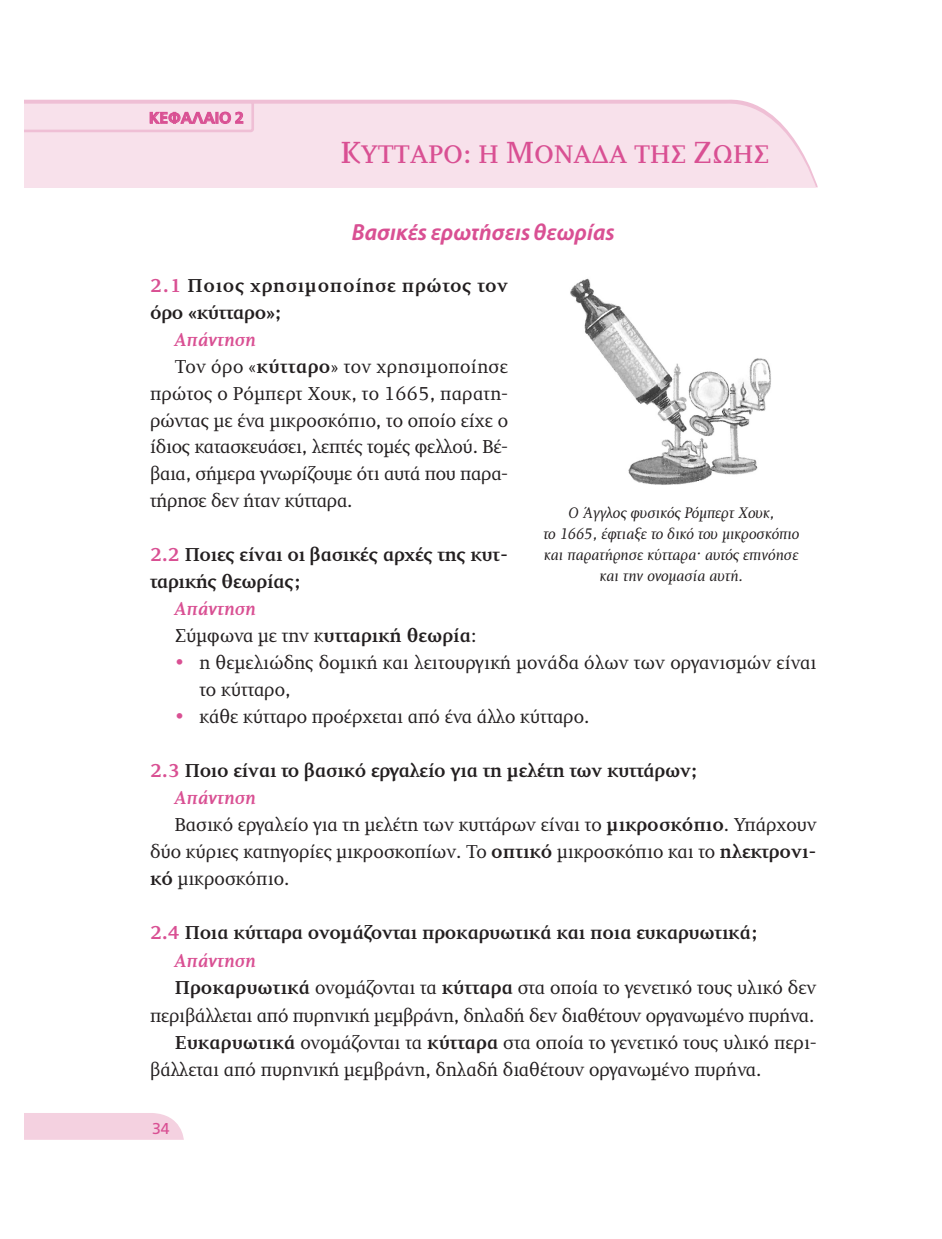
<style>
.page{position:relative;width:942px;height:1239px;background:#fff}
.page>*{position:absolute;margin:0;border:0;box-sizing:border-box;transform-origin:0 0}
.t1{font:500 26.25px "PF Diplomat";color:#d95093}
.t2{font:italic 700 22.75px "PF Catalog";color:#d95093}
.t3{font:19.25px/26.9px "PF Diplomat";color:#231f20}
.t4{font:700 19.25px/26.9px "PF Diplomat";letter-spacing:-.01em;color:#231f20}
.t5{font:700 19.25px/26.9px "PF Diplomat";letter-spacing:.035em;color:#231f20}
.t6{font:19.25px "PF Diplomat";letter-spacing:.025em;color:#231f20}
.t7{font:italic 700 19.25px "PF Diplomat";color:#d95093}
.t8{font:italic 15.75px/21px "PF Diplomat";color:#231f20;text-align:center}
.t9{font:700 15.75px "PF Catalog";color:#d95093}
.t10{font:15.75px "PF Catalog";color:#d95093}
.s1{font-size:31.5px}
.s2{color:#d95093}
.s3{font-weight:700}
.s4{font-weight:700;font-style:italic;color:#d95093}
</style>
<div class="page">
<div style="left:24px;top:1113px;width:160px;height:27px;background:#f4d1e0"></div>
<img style="left:570px;top:278px;width:201px;height:207px">
<svg style="left:24px;top:99px;width:793px;height:88px"></svg>
<div style="left:24px;top:101px;width:792px;height:87px;background:#f8e1eb"></div>
<svg style="left:24px;top:100px;width:230px;height:32px"></svg>
<p class="t9" style="left:149px;top:112px;width:96px">∫∂º∞§∞π√ 2</p>
<h1 class="t1" style="left:340px;top:144px;width:430px"><span class="s1">Κ</span>ΥΤΤΑΡΟ: H <span class="s1">Μ</span>ΟΝΑΔΑ ΤΗΣ <span class="s1">Ζ</span>ΩΗΣ</h1>
<p class="t2" style="left:352px;top:224px;width:264px">μ·ÛÈÎ¤˜ ÂÚˆÙ‹ÛÂÈ˜ ıÂˆÚ›·˜</p>
<p class="t5" style="left:150px;top:273px;width:359px"><span class="s2">2.1</span> Ποιος χρησιμοποίησε πρώτος τον όρο «κύτταρο»;</p>
<p class="t7" style="left:175px;top:331px;width:82px">Απάντηση</p>
<p class="t6" style="left:175px;top:359px;width:334px">Τον όρο «<span class="s3">κύτταρο</span>» τον χρησιμοποίησε</p>
<p class="t3" style="left:150px;top:381px;width:359px">πρώτος ο Ρόμπερτ Χουκ, το 1665, παρατη-</p>
<p class="t3" style="left:150px;top:408px;width:359px">ρώντας με ένα μικροσκόπιο, το οποίο είχε ο</p>
<p class="t3" style="left:150px;top:435px;width:359px">ίδιος κατασκευάσει, λεπτές τομές φελλού. Βέ-</p>
<p class="t3" style="left:150px;top:462px;width:359px">βαια, σήμερα γνωρίζουμε ότι αυτά που παρα-</p>
<p class="t3" style="left:150px;top:489px;width:204px">τήρησε δεν ήταν κύτταρα.</p>
<p class="t4" style="left:150px;top:543px;width:359px"><span class="s2">2.2</span> Ποιες είναι οι βασικές αρχές της κυτ&shy;ταρικής θεωρίας;</p>
<p class="t3" style="left:175px;top:597px;width:303px"><span class="s4">Απάντηση<br></span>Σύμφωνα με την κ<span class="s3">υτταρική θεωρία</span>:</p>
<p class="t3" style="left:199px;top:651px;width:618px;text-indent:-25px"><span class="s2">•</span> η θεμελιώδης δομική και λειτουργική μονάδα όλων των οργανισμών είναι το κύτταρο,</p>
<p class="t3" style="left:175px;top:705px;width:416px"><span class="s2">•</span> κάθε κύτταρο προέρχεται από ένα άλλο κύτταρο.</p>
<p class="t4" style="left:150px;top:758px;width:549px"><span class="s2">2.3</span> Ποιο είναι το βασικό εργαλείο για τη μελέτη των κυττάρων;</p>
<p class="t7" style="left:175px;top:790px;width:82px">Απάντηση</p>
<p class="t3" style="left:175px;top:812px;width:643px">Βασικό εργαλείο για τη μελέτη των κυττάρων είναι το <span class="s3">μικροσκόπιο</span>. Υπάρχουν</p>
<p class="t3" style="left:150px;top:839px;width:668px">δύο κύριες κατηγορίες μικροσκοπίων. Το <span class="s3">οπτικό</span> μικροσκόπιο και το <span class="s3">ηλεκτρονι-</span></p>
<p class="t3" style="left:150px;top:866px;width:141px"><span class="s3">κό</span> μικροσκόπιο.</p>
<p class="t4" style="left:150px;top:921px;width:609px"><span class="s2">2.4</span> Ποια κύτταρα ονομάζονται προκαρυωτικά και ποια ευκαρυωτικά;</p>
<p class="t7" style="left:175px;top:952px;width:82px">Απάντηση</p>
<p class="t3" style="left:175px;top:976px;width:643px"><span class="s3">Προκαρυωτικά</span> ονομάζονται τα <span class="s3">κύτταρα</span> στα οποία το γενετικό τους υλικό δεν</p>
<p class="t3" style="left:150px;top:1003px;width:665px">περιβάλλεται από πυρηνική μεμβράνη, δηλαδή δεν διαθέτουν οργανωμένο πυρήνα.</p>
<p class="t3" style="left:175px;top:1031px;width:643px"><span class="s3">Ευκαρυωτικά</span> ονομάζονται τα <span class="s3">κύτταρα</span> στα οποία το γενετικό τους υλικό περι-</p>
<p class="t3" style="left:150px;top:1058px;width:613px">βάλλεται από πυρηνική μεμβράνη, δηλαδή διαθέτουν οργανωμένο πυρήνα.</p>
<p class="t8" style="left:543px;top:503px;width:257px">Ο Άγγλος φυσικός Ρόμπερτ Χουκ,<br>το 1665, έφτιαξε το δικό του μικροσκόπιο και παρατήρησε κύτταρα· αυτός επινόησε και την ονομασία αυτή.</p>
<p class="t10" style="left:152px;top:1122px;width:19px">34</p>
</div>
